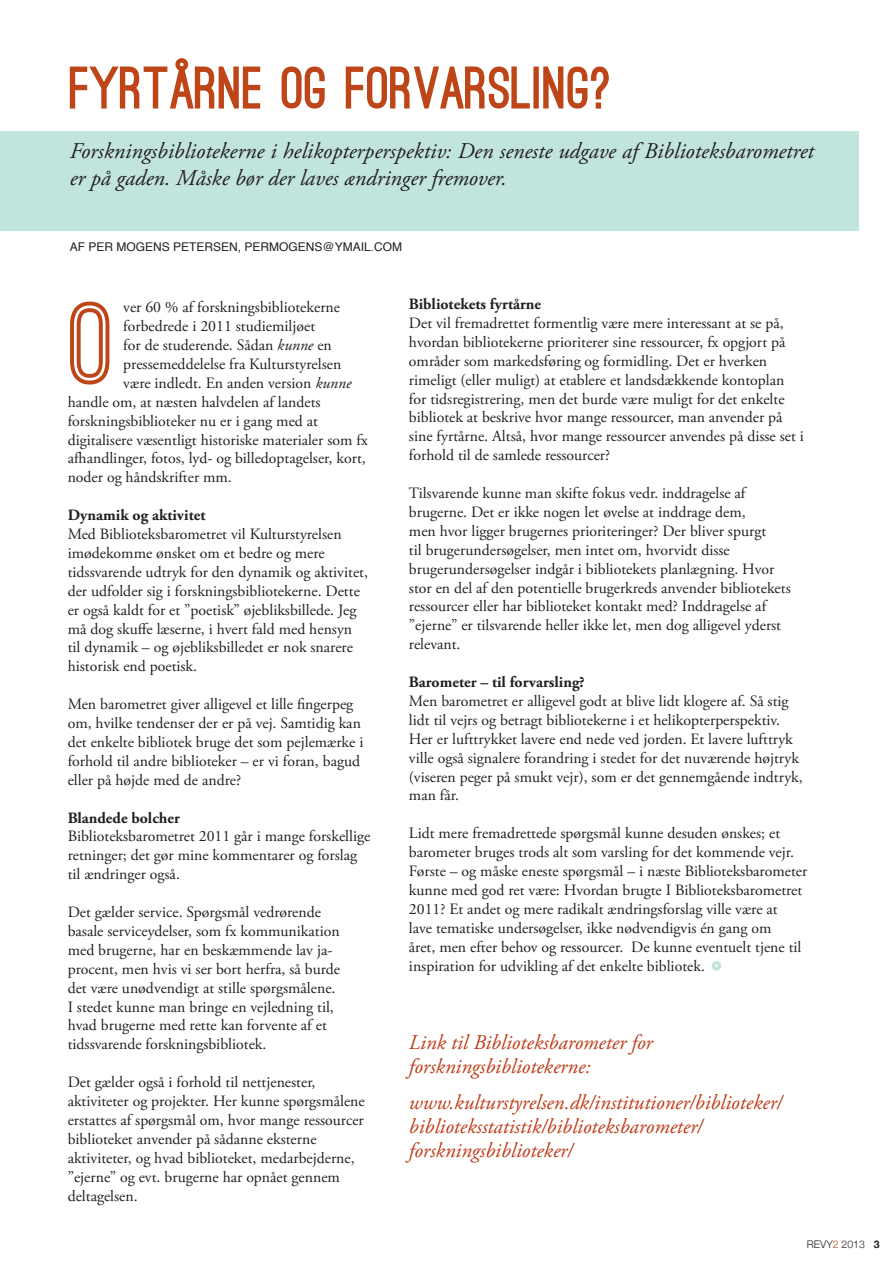
<style>
.page{position:relative;width:893px;height:1263px;background:#fff}
.page>*{position:absolute;margin:0;border:0;box-sizing:border-box;transform-origin:0 0}
.t1{font:700 112.5px "Ostrich Sans";color:#bd4517}
.t2{font:900 57px "Ostrich Sans";color:#bd4517}
.t3{font:italic 22.5px/27px "Adobe Garamond Pro";color:#231f20}
.t4{font:italic 21px/24px "Adobe Garamond Pro";color:#bd3b17}
.t5{font:15.75px/18.9px "Adobe Garamond Pro";color:#231f20}
.t6{font:700 15.75px "Adobe Garamond Pro";color:#231f20}
.t7{font:12px "Helvetica";color:#231f20}
.t8{font:300 10.5px "Helvetica Neue";color:#231f20}
.s1{font-style:italic}
.s2{color:#bd4517}
.s3{font-weight:700}
</style>
<div class="page">
<div style="left:712px;top:961px;width:9px;height:10px;border:3px solid #c1e4dd;border-radius:50%"></div>
<div style="left:0;top:131px;width:858px;height:99px;background:#c1e4dd"></div>
<div style="left:175px;top:58px;width:13px;height:13px;border:4px solid #bd4517;border-radius:50%"></div>
<h2 class="t2" style="left:70px;top:66px;width:543px">FYRTARNE OG FORVARSLING?</h2>
<h3 class="t3" style="left:70px;top:138px;width:746px">Forskningsbibliotekerne i helikopterperspektiv: Den seneste udgave af Biblioteksbarometret er på gaden. Måske bør der laves ændringer fremover.</h3>
<p class="t7" style="left:70px;top:238px;width:334px">AF PER MOGENS PETERSEN, PERMOGENS@YMAIL.COM</p>
<p class="t5" style="left:123px;top:298px;width:218px">ver 60 % af forskningsbibliotekerne</p>
<p class="t5" style="left:123px;top:317px;width:193px">forbedrede i 2011 studiemiljøet</p>
<p class="t5" style="left:123px;top:336px;width:210px">for de studerende. Sådan <span class="s1">kunne</span> en</p>
<p class="t5" style="left:123px;top:355px;width:219px">pressemeddelelse fra Kulturstyrelsen</p>
<p class="t5" style="left:123px;top:374px;width:230px">være indledt. En anden version <span class="s1">kunne</span></p>
<p class="t5" style="left:68px;top:393px;width:254px">handle om, at næsten halvdelen af landets</p>
<p class="t5" style="left:68px;top:412px;width:252px">forskningsbiblioteker nu er i gang med at</p>
<p class="t5" style="left:68px;top:431px;width:302px">digitalisere væsentligt historiske materialer som fx</p>
<p class="t5" style="left:68px;top:449px;width:300px">afhandlinger, fotos, lyd- og billedoptagelser, kort,</p>
<p class="t5" style="left:68px;top:468px;width:166px">noder og håndskrifter mm.</p>
<p class="t6" style="left:68px;top:506px;width:139px">Dynamik og aktivitet</p>
<p class="t5" style="left:68px;top:525px;width:302px">Med Biblioteksbarometret vil Kulturstyrelsen imødekomme ønsket om et bedre og mere tidssvarende udtryk for den dynamik og aktivitet, der udfolder sig i forskningsbibliotekerne. Dette er også kaldt for et ”poetisk” øjebliksbillede. Jeg må dog skuffe læserne, i hvert fald med hensyn til dynamik – og øjebliksbilledet er nok snarere historisk end poetisk.</p>
<p class="t5" style="left:68px;top:695px;width:297px">Men barometret giver alligevel et lille fingerpeg om, hvilke tendenser der er på vej. Samtidig kan det enkelte bibliotek bruge det som pejlemærke i forhold til andre biblioteker – er vi foran, bagud eller på højde med de andre?</p>
<p class="t6" style="left:68px;top:808px;width:114px">Blandede bolcher</p>
<p class="t5" style="left:68px;top:827px;width:304px">Biblioteksbarometret 2011 går i mange forskellige retninger; det gør mine kommentarer og forslag til ændringer også.</p>
<p class="t5" style="left:68px;top:903px;width:274px">Det gælder service. Spørgsmål vedrørende basale serviceydelser, som fx kommunikation med brugerne, har en beskæmmende lav ja&shy;procent, men hvis vi ser bort herfra, så burde det være unødvendigt at stille spørgsmålene.<br>I stedet kunne man bringe en vejledning til, hvad brugerne med rette kan forvente af et tidssvarende forskningsbibliotek.</p>
<p class="t5" style="left:68px;top:1073px;width:299px">Det gælder også i forhold til nettjenester, aktiviteter og projekter. Her kunne spørgsmålene erstattes af spørgsmål om, hvor mange ressourcer biblioteket anvender på sådanne eksterne aktiviteter, og hvad biblioteket, medarbejderne, ”ejerne” og evt. brugerne har opnået gennem deltagelsen.</p>
<h1 class="t1" style="left:70px;top:302px;width:47px">O</h1>
<p class="t6" style="left:409px;top:295px;width:134px">Bibliotekets fyrtårne</p>
<p class="t5" style="left:409px;top:314px;width:396px">Det vil fremadrettet formentlig være mere interessant at se på, hvordan bibliotekerne prioriterer sine ressourcer, fx opgjort på områder som markedsføring og formidling. Det er hverken rimeligt (eller muligt) at etablere et landsdækkende kontoplan for tidsregistrering, men det burde være muligt for det enkelte bibliotek at beskrive hvor mange ressourcer, man anvender på sine fyrtårne. Altså, hvor mange ressourcer anvendes på disse set i forhold til de samlede ressourcer?</p>
<p class="t5" style="left:409px;top:484px;width:383px">Tilsvarende kunne man skifte fokus vedr. inddragelse af brugerne. Det er ikke nogen let øvelse at inddrage dem,<br>men hvor ligger brugernes prioriteringer? Der bliver spurgt<br>til brugerundersøgelser, men intet om, hvorvidt disse brugerundersøgelser indgår i bibliotekets planlægning. Hvor stor en del af den potentielle brugerkreds anvender bibliotekets ressourcer eller har biblioteket kontakt med? Inddragelse af ”ejerne” er tilsvarende heller ikke let, men dog alligevel yderst relevant.</p>
<p class="t6" style="left:409px;top:673px;width:177px">Barometer – til forvarsling?</p>
<p class="t5" style="left:409px;top:692px;width:395px">Men barometret er alligevel godt at blive lidt klogere af. Så stig lidt til vejrs og betragt bibliotekerne i et helikopterperspektiv.<br>Her er lufttrykket lavere end nede ved jorden. Et lavere lufttryk ville også signalere forandring i stedet for det nuværende højtryk (viseren peger på smukt vejr), som er det gennemgående indtryk, man får.</p>
<p class="t5" style="left:409px;top:824px;width:400px">Lidt mere fremadrettede spørgsmål kunne desuden ønskes; et barometer bruges trods alt som varsling for det kommende vejr.<br>Første – og måske eneste spørgsmål – i næste Biblioteksbarometer kunne med god ret være: Hvordan brugte I Biblioteksbarometret 2011? Et andet og mere radikalt ændringsforslag ville være at<br>lave tematiske undersøgelser, ikke nødvendigvis én gang om<br>året, men efter behov og ressourcer. De kunne eventuelt tjene til inspiration for udvikling af det enkelte bibliotek.</p>
<h3 class="t4" style="left:409px;top:1031px;width:245px">Link til Biblioteksbarometer for forskningsbibliotekerne:</h3>
<h3 class="t4" style="left:409px;top:1091px;width:375px">www.kulturstyrelsen.dk/institutioner/biblioteker/ biblioteksstatistik/biblioteksbarometer/ forskningsbiblioteker/</h3>
<p class="t8" style="left:807px;top:1235px;width:74px">REVY<span class="s2">2</span> 2013 <span class="s3">3</span></p>
</div>
